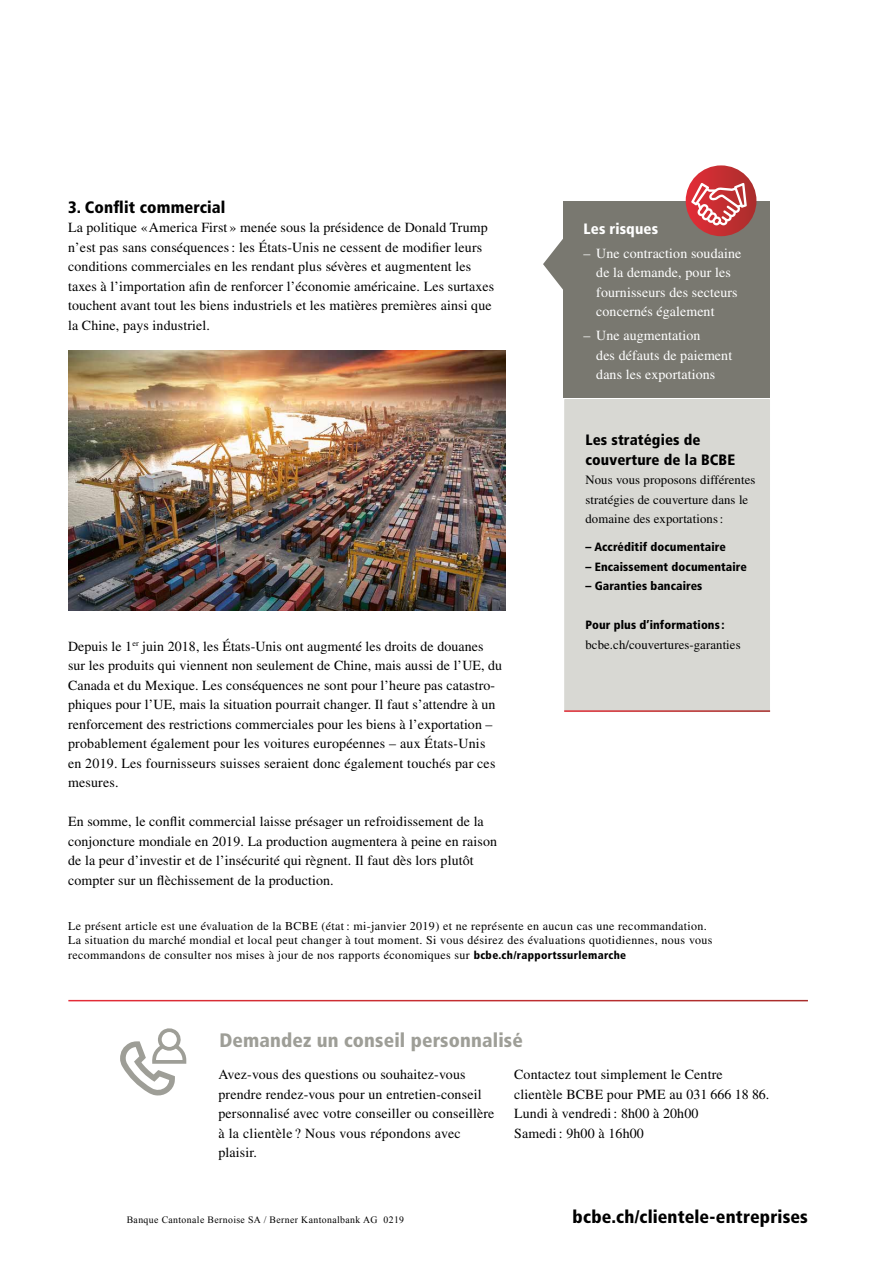
<style>
.page{position:relative;width:893px;height:1263px;background:#fff}
.page>*{position:absolute;margin:0;border:0;box-sizing:border-box;transform-origin:0 0}
.t1{font:900 condensed 19.5px "Frutiger LT Std";letter-spacing:.01em;color:#9e9e97}
.t2{font:900 condensed 18px "Frutiger LT Std";letter-spacing:.005em;color:#000}
.t3{font:900 condensed 16.5px "Frutiger LT Std";letter-spacing:.01em;color:#000}
.t4{font:900 condensed 15px/19.5px "Frutiger LT Std";letter-spacing:.01em;color:#000}
.t5{font:900 condensed 15px "Frutiger LT Std";letter-spacing:.01em;color:#fff}
.t6{font:13.95px/19.5px "Times LT Std";letter-spacing:.01em;color:#000}
.t7{font:13.95px/19.5px "Times LT Std";letter-spacing:.01em;color:#fff}
.t8{font:12.75px/19.5px "Times LT Std";letter-spacing:.01em;color:#000}
.t9{font:12px/14.4px "Times LT Std";letter-spacing:.03em;color:#000}
.t10{font:900 condensed 12px "Frutiger LT Std";letter-spacing:.01em;color:#000}
.t11{font:9.75px "Times New Roman";letter-spacing:.04em;color:#000}
.s1{font-family:"Frutiger LT Com";font-weight:900;font-stretch:condensed;font-size:11.1px}
</style>
<div class="page">
<svg style="left:120px;top:1028px;width:66px;height:68px"></svg>
<svg style="left:543px;top:239px;width:20px;height:51px"></svg>
<div style="left:563px;top:201px;width:207px;height:196px;background:#797870"></div>
<div style="left:564px;top:399px;width:206px;height:313px;background:#d8d8d3"></div>
<hr style="left:564px;top:710px;width:206px;height:2px;background:#fff">
<svg style="left:686px;top:165px;width:70px;height:71px;background:#c43135"></svg>
<svg style="left:691px;top:183px;width:56px;height:42px;background:#d86e71"></svg>
<img style="left:68px;top:351px;width:437px;height:260px">
<p class="t3" style="left:68px;top:197px;width:159px">3. Conflit commercial</p>
<p class="t6" style="left:68px;top:218px;width:428px">La politique «America First » menée sous la présidence de Donald Trump n’est pas sans conséquences: les États-Unis ne cessent de modifier leurs conditions commerciales en les rendant plus sévères et augmentent les taxes à l’importation afin de renforcer l’économie américaine. Les surtaxes touchent avant tout les biens industriels et les matières premières ainsi que la Chine, pays industriel.</p>
<p class="t6" style="left:68px;top:636px;width:436px">Depuis le 1<sup>er</sup> juin 2018, les États-Unis ont augmenté les droits de douanes sur les produits qui viennent non seulement de Chine, mais aussi de l’UE, du Canada et du Mexique. Les conséquences ne sont pour l’heure pas catastro&shy;phiques pour l’UE, mais la situation pourrait changer. Il faut s’attendre à un renforcement des restrictions commerciales pour les biens à l’exportation – probablement également pour les voitures européennes – aux États-Unis en 2019. Les fournisseurs suisses seraient donc également touchés par ces mesures.</p>
<p class="t6" style="left:68px;top:811px;width:431px">En somme, le conflit commercial laisse présager un refroidissement de la conjoncture mondiale en 2019. La production augmentera à peine en raison de la peur d’investir et de l’insécurité qui règnent. Il faut dès lors plutôt compter sur un flèchissement de la production.</p>
<p class="t5" style="left:583px;top:220px;width:76px">Les risques</p>
<p class="t7" style="left:596px;top:243px;width:147px;text-indent:-13px">– Une contraction soudaine de la demande, pour les fournisseurs des secteurs concernés également</p>
<p class="t7" style="left:596px;top:326px;width:137px;text-indent:-13px">– Une augmentation<br>des défauts de paiement dans les exportations</p>
<p class="t4" style="left:585px;top:430px;width:151px">Les stratégies de couverture de la BCBE</p>
<p class="t8" style="left:585px;top:470px;width:171px">Nous vous proposons différentes stratégies de couverture dans le domaine des exportations:</p>
<p class="t10" style="left:585px;top:540px;width:142px">– Accréditif documentaire</p>
<p class="t10" style="left:585px;top:559px;width:163px">– Encaissement documentaire</p>
<p class="t10" style="left:585px;top:579px;width:118px">– Garanties bancaires</p>
<p class="t10" style="left:585px;top:618px;width:141px">Pour plus d’informations :</p>
<p class="t8" style="left:585px;top:635px;width:157px">bcbe.ch/couvertures-garanties</p>
<p class="t9" style="left:68px;top:919px;width:646px">Le présent article est une évaluation de la BCBE (état : mi-janvier 2019) et ne représente en aucun cas une recommandation.<br>La situation du marché mondial et local peut changer à tout moment. Si vous désirez des évaluations quotidiennes, nous vous recommandons de consulter nos mises à jour de nos rapports économiques sur <span class="s1">bcbe.ch/rapportssurlemarche</span></p>
<h1 class="t1" style="left:219px;top:1028px;width:305px">Demandez un conseil personnalisé</h1>
<p class="t6" style="left:218px;top:1065px;width:277px">Avez-vous des questions ou souhaitez-vous prendre rendez-vous pour un entretien-conseil personnalisé avec votre conseiller ou conseillère à la clientèle ? Nous vous répondons avec plaisir.</p>
<p class="t6" style="left:514px;top:1065px;width:257px">Contactez tout simplement le Centre clientèle BCBE pour PME au 031 666 18 86.<br>Lundi à vendredi : 8h00 à 20h00<br>Samedi : 9h00 à 16h00</p>
<p class="t11" style="left:127px;top:1213px;width:279px">Banque Cantonale Bernoise SA / Berner Kantonalbank AG 0219</p>
<p class="t2" style="left:573px;top:1205px;width:237px">bcbe.ch/clientele-entreprises</p>
</div>
